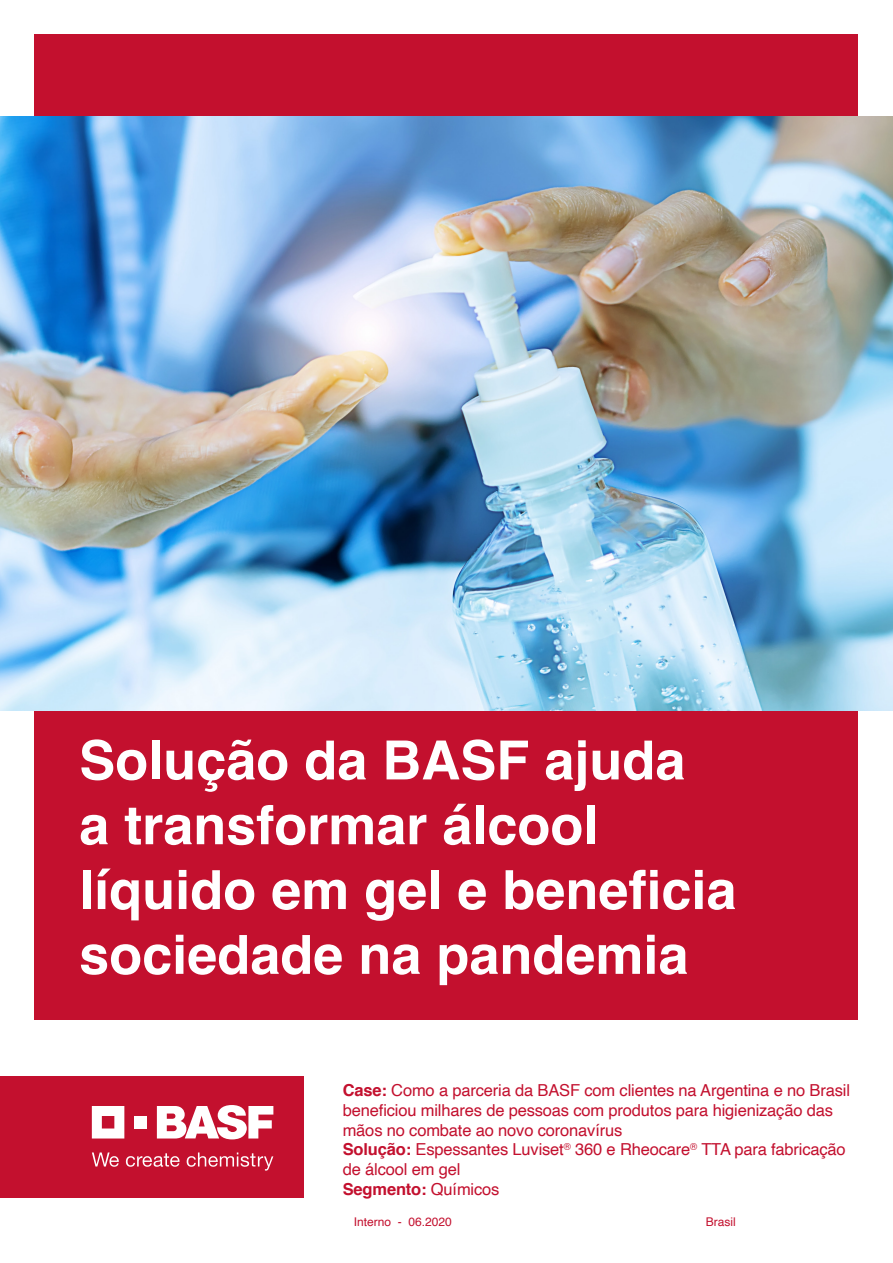
<style>
.page{position:relative;width:893px;height:1263px;background:#fff}
.page>*{position:absolute;margin:0;border:0;box-sizing:border-box;transform-origin:0 0}
.TITULO_CAPA{font:700 54px/64.8px "Helvetica";color:#fff}
.Título_de_pagina{font:16.5px/19.8px "Helvetica";letter-spacing:-.01em;color:#c3102e}
.Título_de_pagina-2{font:700 16.5px "Helvetica";letter-spacing:-.01em;color:#c3102e}
.t1{font:12px "Helvetica";color:#c3102e}
.s1{font-weight:700}
.s2{font-weight:400}
</style>
<div class="page">
<div style="left:0;top:1076px;width:304px;height:122px;background:#c3102e"></div>
<div style="left:35px;top:35px;width:823px;height:985px;background:#c3102e"></div>
<svg style="left:92px;top:1106px;width:32px;height:32px"></svg>
<div style="left:134px;top:1116px;width:13px;height:12px;background:#fff"></div>
<svg style="left:157px;top:1105px;width:116px;height:34px"></svg>
<svg style="left:92px;top:1152px;width:27px;height:15px"></svg>
<svg style="left:126px;top:1153px;width:54px;height:14px"></svg>
<svg style="left:187px;top:1152px;width:86px;height:18px"></svg>
<img style="left:0;top:117px;width:893px;height:593px">
<p class="TITULO_CAPA" style="left:79px;top:729px;width:659px">Solução da BASF ajuda<br>a transformar álcool líquido em gel e beneficia sociedade na pandemia</p>
<p class="Título_de_pagina" style="left:343px;top:1081px;width:509px"><span class="s1">Case:</span> Como a parceria da BASF com clientes na Argentina e no Brasil beneficiou milhares de pessoas com produtos para higienização das mãos no combate ao novo coronavírus</p>
<p class="Título_de_pagina" style="left:343px;top:1140px;width:504px"><span class="s1">Solução:</span> Espessantes Luviset<sup>®</sup> 360 e Rheocare<sup>®</sup> TTA para fabricação de álcool em gel</p>
<p class="Título_de_pagina-2" style="left:343px;top:1176px;width:158px">Segmento: <span class="s2">Químicos</span></p>
<p class="t1" style="left:354px;top:1212px;width:100px">Interno - 06.2020</p>
<p class="t1" style="left:706px;top:1212px;width:31px">Brasil</p>
</div>
